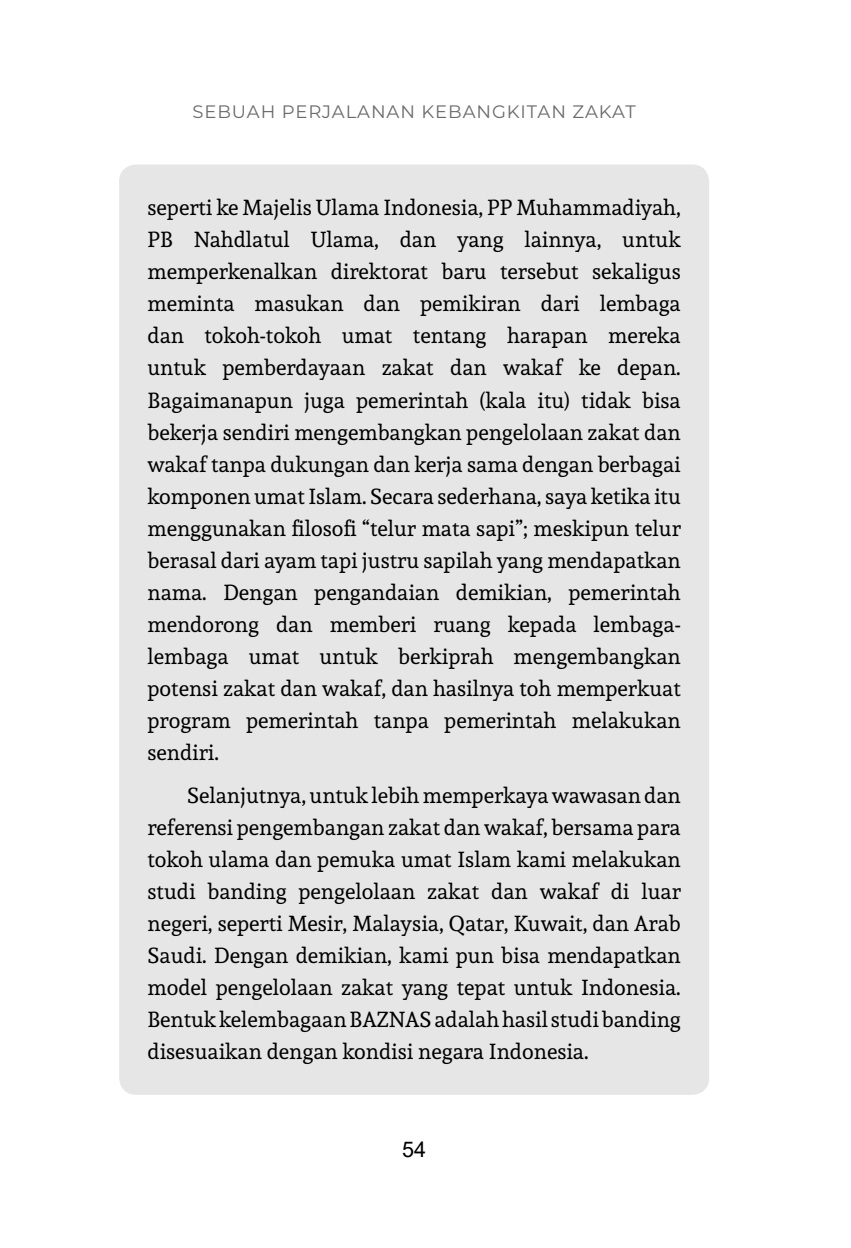
<style>
.page{position:relative;width:851px;height:1248px;background:#fff}
.page>*{position:absolute;margin:0;border:0;box-sizing:border-box;transform-origin:0 0}
.t1{font:21.6px/32px "Andada";color:#000;text-align:justify}
.t2{font:21.6px "Arial";color:#000}
.t3{font:18px "Montserrat";letter-spacing:.05em;color:#6b6b6b}
</style>
<div class="page">
<div style="left:119px;top:164px;width:590px;height:930px;background:#e6e6e6;border-radius:17px"></div>
<p class="t3" style="left:192px;top:99px;width:444px">SEBUAH PERJALANAN KEBANGKITAN ZAKAT</p>
<p class="t1" style="left:147px;top:191px;width:534px">seperti ke Majelis Ulama Indonesia, PP Muhammadiyah, PB Nahdlatul Ulama, dan yang lainnya, untuk memperkenalkan direktorat baru tersebut sekaligus meminta masukan dan pemikiran dari lembaga dan tokoh-tokoh umat tentang harapan mereka untuk pemberdayaan zakat dan wakaf ke depan.<br>Bagaimanapun juga pemerintah (kala itu) tidak bisa bekerja sendiri mengembangkan pengelolaan zakat dan wakaf tanpa dukungan dan kerja sama dengan berbagai komponen umat Islam. Secara sederhana, saya ketika itu menggunakan filosofi “telur mata sapi”; meskipun telur berasal dari ayam tapi justru sapilah yang mendapatkan nama. Dengan pengandaian demikian, pemerintah mendorong dan memberi ruang kepada lembaga&shy;lembaga umat untuk berkiprah mengembangkan potensi zakat dan wakaf, dan hasilnya toh memperkuat program pemerintah tanpa pemerintah melakukan sendiri.</p>
<p class="t1" style="left:147px;top:779px;width:534px;text-indent:40px">Selanjutnya, untuk lebih memperkaya wawasan dan referensi pengembangan zakat dan wakaf, bersama para tokoh ulama dan pemuka umat Islam kami melakukan studi banding pengelolaan zakat dan wakaf di luar negeri, seperti Mesir, Malaysia, Qatar, Kuwait, dan Arab Saudi. Dengan demikian, kami pun bisa mendapatkan model pengelolaan zakat yang tepat untuk Indonesia.<br>Bentuk kelembagaan BAZNAS adalah hasil studi banding disesuaikan dengan kondisi negara Indonesia.</p>
<p class="t2" style="left:402px;top:1134px;width:26px">54</p>
</div>
